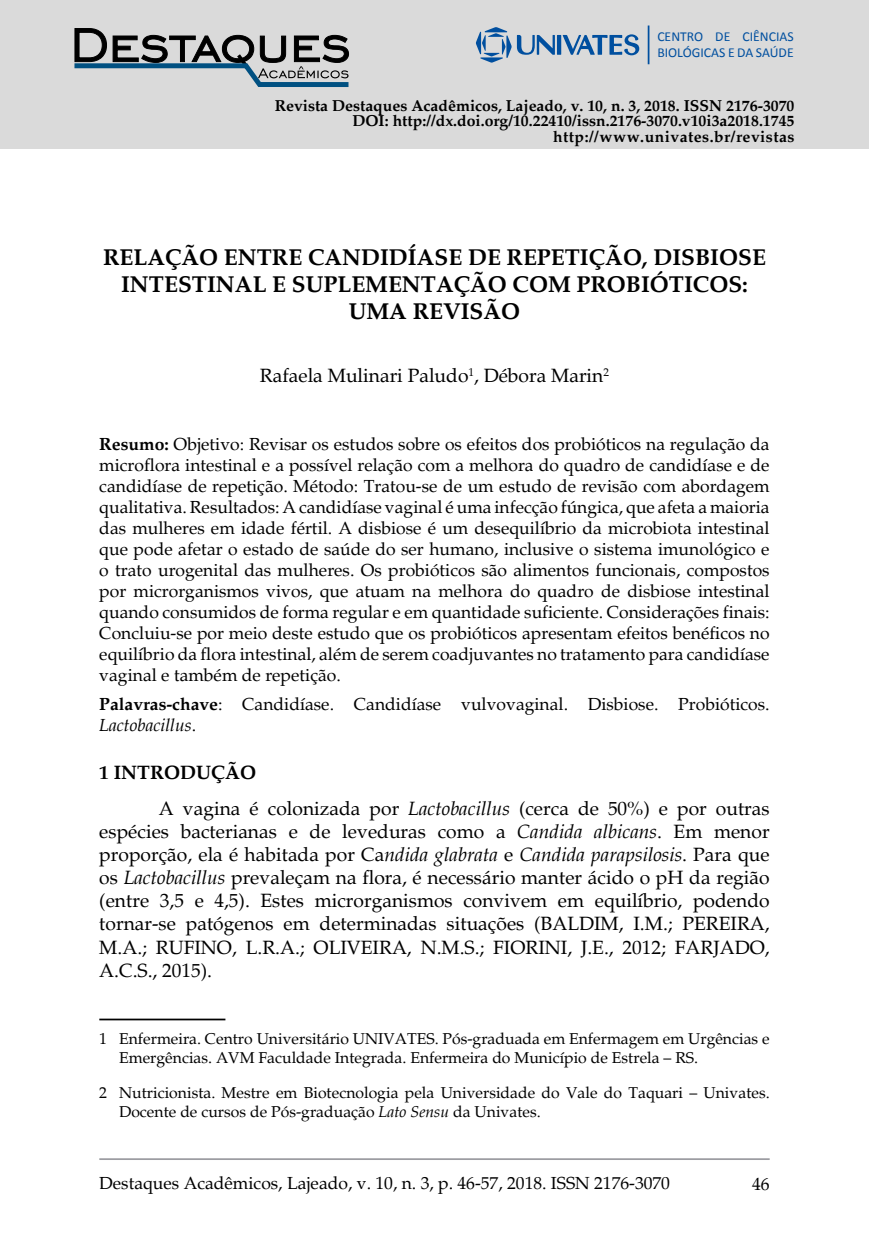
<style>
.page{position:relative;width:869px;height:1241px;background:#fff}
.page>*{position:absolute;margin:0;border:0;box-sizing:border-box;transform-origin:0 0}
.t1{font:700 22.75px/27.3px "Palatino";color:#000;text-align:center}
.t2{font:19.25px/23.1px "Palatino";color:#000}
.t3{font:17.5px/21px "Palatino";color:#000;text-align:justify}
.t4{font:15.75px/18.9px "Palatino";color:#000}
.t5{font:700 15.75px/15.8px "Palatino";color:#000;text-align:right}
.t6{font:13.65px/16.4px "Calibri";color:#004f9f}
.s1{font-weight:700}
.s2{font-style:italic}
</style>
<div class="page">
<hr style="left:99px;top:1157px;width:670px;height:2px;background:#9c9da2">
<div style="left:0;top:0;width:868px;height:149px;background:#dadada"></div>
<div style="left:556px;top:35px;width:5px;height:20px;background:#004f9f"></div>
<svg style="left:562px;top:34px;width:77px;height:21px"></svg>
<svg style="left:476px;top:27px;width:78px;height:36px"></svg>
<hr style="left:647px;top:25px;width:2px;height:39px;background:#004f9f">
<svg style="left:74px;top:28px;width:275px;height:59px"></svg>
<hr style="left:99px;top:1018px;width:126px;height:2px;background:#000">
<p class="t6" style="left:657px;top:28px;width:138px">CENTRO DE CIÊNCIAS<br>BIOLÓGICAS E DA SAÚDE</p>
<p class="t5" style="left:274px;top:98px;width:521px">Revista Destaques Acadêmicos, Lajeado, v. 10, n. 3, 2018. ISSN 2176-3070<br>DOI: http://dx.doi.org/10.22410/issn.2176-3070.v10i3a2018.1745 http://www.univates.br/revistas</p>
<h1 class="t1" style="left:103px;top:243px;width:664px">RELAÇÃO ENTRE CANDIDÍASE DE REPETIÇÃO, DISBIOSE<br>INTESTINAL E SUPLEMENTAÇÃO COM PROBIÓTICOS:<br>UMA REVISÃO</h1>
<p class="t2" style="left:260px;top:364px;width:350px">Rafaela Mulinari Paludo<sup>1</sup>, Débora Marin<sup>2</sup></p>
<p class="t3" style="left:99px;top:434px;width:671px"><span class="s1">Resumo:</span> Objetivo: Revisar os estudos sobre os efeitos dos probióticos na regulação da microflora intestinal e a possível relação com a melhora do quadro de candidíase e de candidíase de repetição. Método: Tratou-se de um estudo de revisão com abordagem qualitativa. Resultados: A candidíase vaginal é uma infecção fúngica, que afeta a maioria das mulheres em idade fértil. A disbiose é um desequilíbrio da microbiota intestinal que pode afetar o estado de saúde do ser humano, inclusive o sistema imunológico e o trato urogenital das mulheres. Os probióticos são alimentos funcionais, compostos por microrganismos vivos, que atuam na melhora do quadro de disbiose intestinal quando consumidos de forma regular e em quantidade suficiente. Considerações finais:<br>Concluiu-se por meio deste estudo que os probióticos apresentam efeitos benéficos no equilíbrio da flora intestinal, além de serem coadjuvantes no tratamento para candidíase vaginal e também de repetição.</p>
<p class="t3" style="left:99px;top:693px;width:671px"><span class="s1">Palavras-chave</span>: Candidíase. Candidíase vulvovaginal. Disbiose. Probióticos.<br><span class="s2">Lactobacillus</span>.</p>
<p class="t2" style="left:159px;top:754px;width:612px;line-height:36.1px;text-indent:-60px"><span class="s1">1 INTRODUÇÃO<br></span>A vagina é colonizada por <span class="s2">Lactobacillus</span> (cerca de 50%) e por outras</p>
<p class="t2" style="left:99px;top:820px;width:671px;text-align:justify">espécies bacterianas e de leveduras como a <span class="s2">Candida albicans</span>. Em menor proporção, ela é habitada por Ca<span class="s2">ndida glabrata</span> e <span class="s2">Candida parapsilosis</span>. Para que os <span class="s2">Lactobacillus</span> prevaleçam na flora, é necessário manter ácido o pH da região (entre 3,5 e 4,5). Estes microrganismos convivem em equilíbrio, podendo tornar-se patógenos em determinadas situações (BALDIM, I.M.; PEREIRA, M.A.; RUFINO, L.R.A.; OLIVEIRA, N.M.S.; FIORINI, J.E., 2012; FARJADO, A.C.S., 2015).</p>
<p class="t4" style="left:119px;top:1029px;width:651px;text-indent:-20px">1 Enfermeira. Centro Universitário UNIVATES. Pós-graduada em Enfermagem em Urgências e<br>Emergências. AVM Faculdade Integrada. Enfermeira do Município de Estrela – RS.</p>
<p class="t4" style="left:119px;top:1083px;width:651px;text-indent:-20px">2 Nutricionista. Mestre em Biotecnologia pela Universidade do Vale do Taquari – Univates.<br>Docente de cursos de Pós-graduação <span class="s2">Lato Sensu</span> da Univates.</p>
<p class="t3" style="left:99px;top:1172px;width:572px">Destaques Acadêmicos, Lajeado, v. 10, n. 3, p. 46-57, 2018. ISSN 2176-3070</p>
<p class="t3" style="left:751px;top:1173px;width:19px">46</p>
</div>
